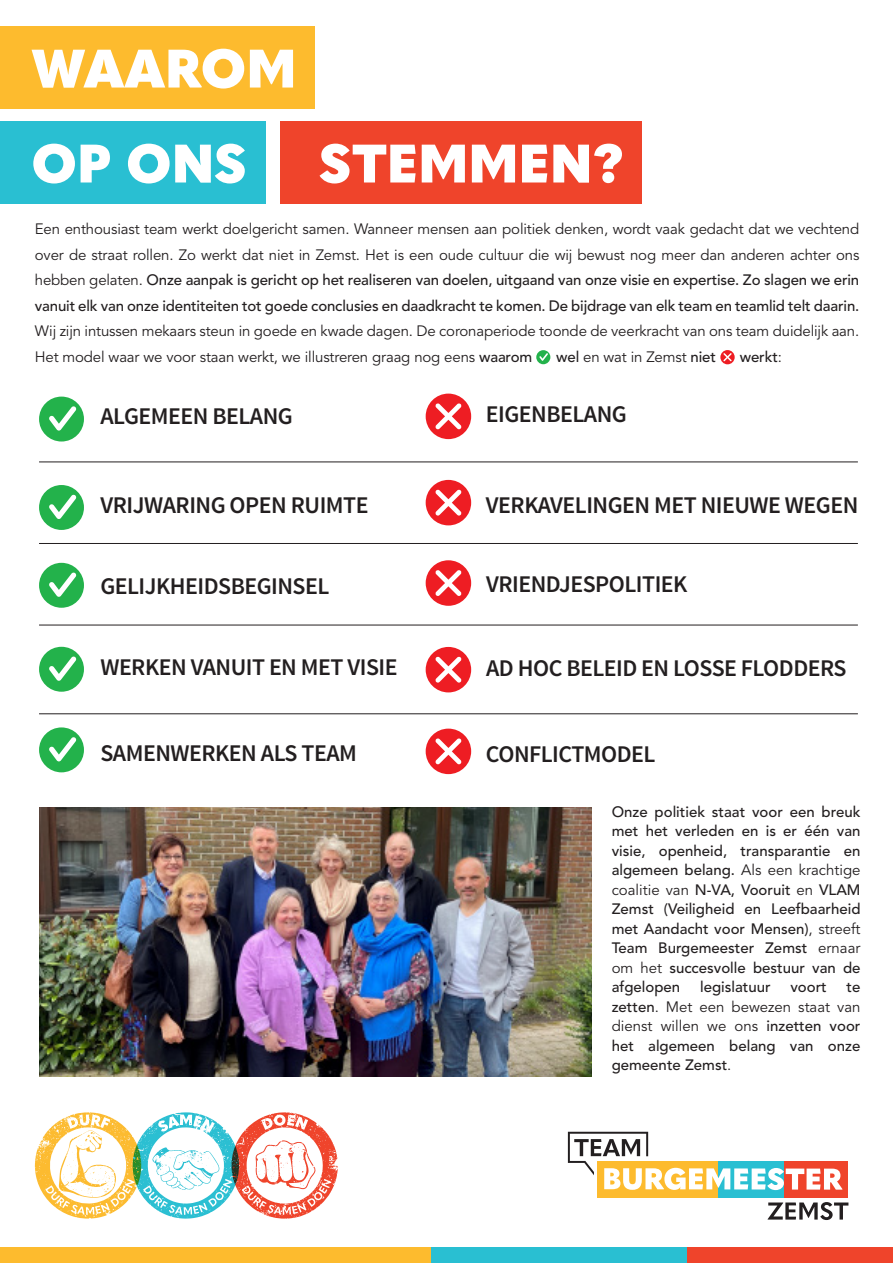
<style>
.page{position:relative;width:893px;height:1263px;background:#fff}
.page>*{position:absolute;margin:0;border:0;box-sizing:border-box;transform-origin:0 0}
.t1{font:900 53.4px/94.9px "Quasimoda";color:#fff}
.t2{font:600 24px "Source Sans Pro";letter-spacing:-.02em;color:#231f20}
.t3{font:15px/25.5px "Avenir LT Std";letter-spacing:-.01em;color:#231f20;text-align:justify}
.t4{font:500 15px/19.5px "Avenir LT Std";color:#231f20;text-align:justify}
.s1{font-weight:500}
.s2{font-weight:400}
</style>
<div class="page">
<div style="left:0;top:27px;width:314px;height:82px;background:#fdbb2e"></div>
<div style="left:0;top:121px;width:266px;height:83px;background:#29bfd2"></div>
<div style="left:281px;top:121px;width:361px;height:83px;background:#ef442b"></div>
<div style="left:536px;top:350px;width:14px;height:14px;background:#23b24b;border-radius:50%"></div>
<svg style="left:539px;top:353px;width:9px;height:8px"></svg>
<svg style="left:720px;top:350px;width:15px;height:14px"></svg>
<svg style="left:723px;top:353px;width:9px;height:8px"></svg>
<svg style="left:35px;top:1112px;width:303px;height:106px"></svg>
<img style="left:39px;top:807px;width:553px;height:269px">
<div style="left:39px;top:397px;width:45px;height:44px;background:#23b24b;border-radius:50%"></div>
<svg style="left:49px;top:406px;width:27px;height:25px"></svg>
<div style="left:39px;top:485px;width:45px;height:45px;background:#23b24b;border-radius:50%"></div>
<svg style="left:49px;top:494px;width:27px;height:25px"></svg>
<div style="left:39px;top:563px;width:45px;height:45px;background:#23b24b;border-radius:50%"></div>
<svg style="left:49px;top:572px;width:27px;height:25px"></svg>
<div style="left:426px;top:394px;width:45px;height:45px;background:#ee1d23;border-radius:50%"></div>
<svg style="left:435px;top:403px;width:27px;height:26px"></svg>
<div style="left:426px;top:480px;width:45px;height:45px;background:#ee1d23;border-radius:50%"></div>
<svg style="left:435px;top:489px;width:27px;height:27px"></svg>
<div style="left:426px;top:560px;width:45px;height:46px;background:#ee1d23;border-radius:50%"></div>
<svg style="left:435px;top:570px;width:27px;height:26px"></svg>
<div style="left:39px;top:647px;width:45px;height:45px;background:#23b24b;border-radius:50%"></div>
<svg style="left:49px;top:656px;width:27px;height:25px"></svg>
<div style="left:39px;top:727px;width:45px;height:45px;background:#23b24b;border-radius:50%"></div>
<svg style="left:49px;top:737px;width:27px;height:24px"></svg>
<div style="left:426px;top:647px;width:45px;height:45px;background:#ee1d23;border-radius:50%"></div>
<svg style="left:435px;top:656px;width:27px;height:27px"></svg>
<div style="left:426px;top:729px;width:45px;height:45px;background:#ee1d23;border-radius:50%"></div>
<svg style="left:435px;top:738px;width:27px;height:26px"></svg>
<hr style="left:39px;top:461px;width:819px;height:1px;background:#231f20">
<hr style="left:39px;top:543px;width:819px;height:1px;background:#231f20">
<hr style="left:39px;top:625px;width:819px;height:1px;background:#231f20">
<hr style="left:39px;top:713px;width:819px;height:1px;background:#231f20">
<div style="left:597px;top:1161px;width:126px;height:36px;background:#fdbb2e"></div>
<div style="left:718px;top:1161px;width:67px;height:36px;background:#29bfd2"></div>
<div style="left:785px;top:1161px;width:63px;height:36px;background:#ef442b"></div>
<svg style="left:568px;top:1132px;width:274px;height:58px"></svg>
<svg style="left:768px;top:1202px;width:80px;height:18px"></svg>
<div style="left:0;top:1247px;width:448px;height:16px;background:#fdbb2e"></div>
<div style="left:431px;top:1247px;width:256px;height:16px;background:#29bfd2"></div>
<div style="left:687px;top:1247px;width:206px;height:16px;background:#ef442b"></div>
<h1 class="t1" style="left:31px;top:18px;width:267px">WAAROM<br>OP ONS</h1>
<h1 class="t1" style="left:319px;top:113px;width:306px">STEMMEN?</h1>
<p class="t3" style="left:35px;top:217px;width:826px">Een enthousiast team werkt doelgericht samen. Wanneer mensen aan politiek denken, wordt vaak gedacht dat we vechtend over de straat rollen. Zo werkt dat niet in Zemst. Het is een oude cultuur die wij bewust nog meer dan anderen achter ons hebben gelaten. <span class="s1">Onze aanpak is gericht op het realiseren van doelen, uitgaand van onze visie en expertise. Zo slagen we erin vanuit elk van onze identiteiten tot goede conclusies en daadkracht te komen. De bijdrage van elk team en teamlid telt daarin.</span></p>
<p class="t3" style="left:35px;top:319px;width:826px">Wij zijn intussen mekaars steun in goede en kwade dagen. De coronaperiode toonde de veerkracht van ons team duidelijk aan.<br>Het model waar we voor staan werkt, we illustreren graag nog eens <span class="s1">waarom</span></p>
<p class="t3" style="left:556px;top:344px;width:161px"><span class="s1">wel</span> en wat in Zemst <span class="s1">niet</span></p>
<p class="t4" style="left:740px;top:347px;width:44px">werkt<span class="s2">:</span></p>
<h2 class="t2" style="left:100px;top:401px;width:194px">ALGEMEEN BELANG</h2>
<h2 class="t2" style="left:486px;top:399px;width:142px">EIGENBELANG</h2>
<h2 class="t2" style="left:100px;top:490px;width:269px">VRIJWARING OPEN RUIMTE</h2>
<h2 class="t2" style="left:486px;top:490px;width:374px">VERKAVELINGEN MET NIEUWE WEGEN</h2>
<h2 class="t2" style="left:100px;top:571px;width:231px">GELIJKHEIDSBEGINSEL</h2>
<h2 class="t2" style="left:486px;top:569px;width:203px">VRIENDJESPOLITIEK</h2>
<h2 class="t2" style="left:100px;top:651px;width:299px">WERKEN VANUIT EN MET VISIE</h2>
<h2 class="t2" style="left:486px;top:653px;width:362px">AD HOC BELEID EN LOSSE FLODDERS</h2>
<h2 class="t2" style="left:100px;top:738px;width:258px">SAMENWERKEN ALS TEAM</h2>
<h2 class="t2" style="left:486px;top:739px;width:171px">CONFLICTMODEL</h2>
<p class="t4" style="left:612px;top:802px;width:250px">Onze politiek staat voor een breuk met het verleden en is er één van visie, openheid, transparantie en algemeen belang. <span class="s2">Als een krachtige coalitie van</span> N-VA, Vooruit <span class="s2">en</span> VLAM Zemst (Veiligheid en Leefbaarheid met Aandacht voor Mensen)<span class="s2">, streeft </span>Team Burgemeester Zemst <span class="s2">ernaar om het</span> succesvolle bestuur van de afgelopen</p>
<p class="t4" style="left:700px;top:978px;width:72px">legislatuur</p>
<p class="t4" style="left:790px;top:978px;width:38px">voort</p>
<p class="t4" style="left:612px;top:978px;width:250px;text-indent:235px">te zetten<span class="s2">. Met een bewezen staat van dienst willen we ons</span> inzetten voor het algemeen belang van onze gemeente Zemst<span class="s2">.</span></p>
</div>
